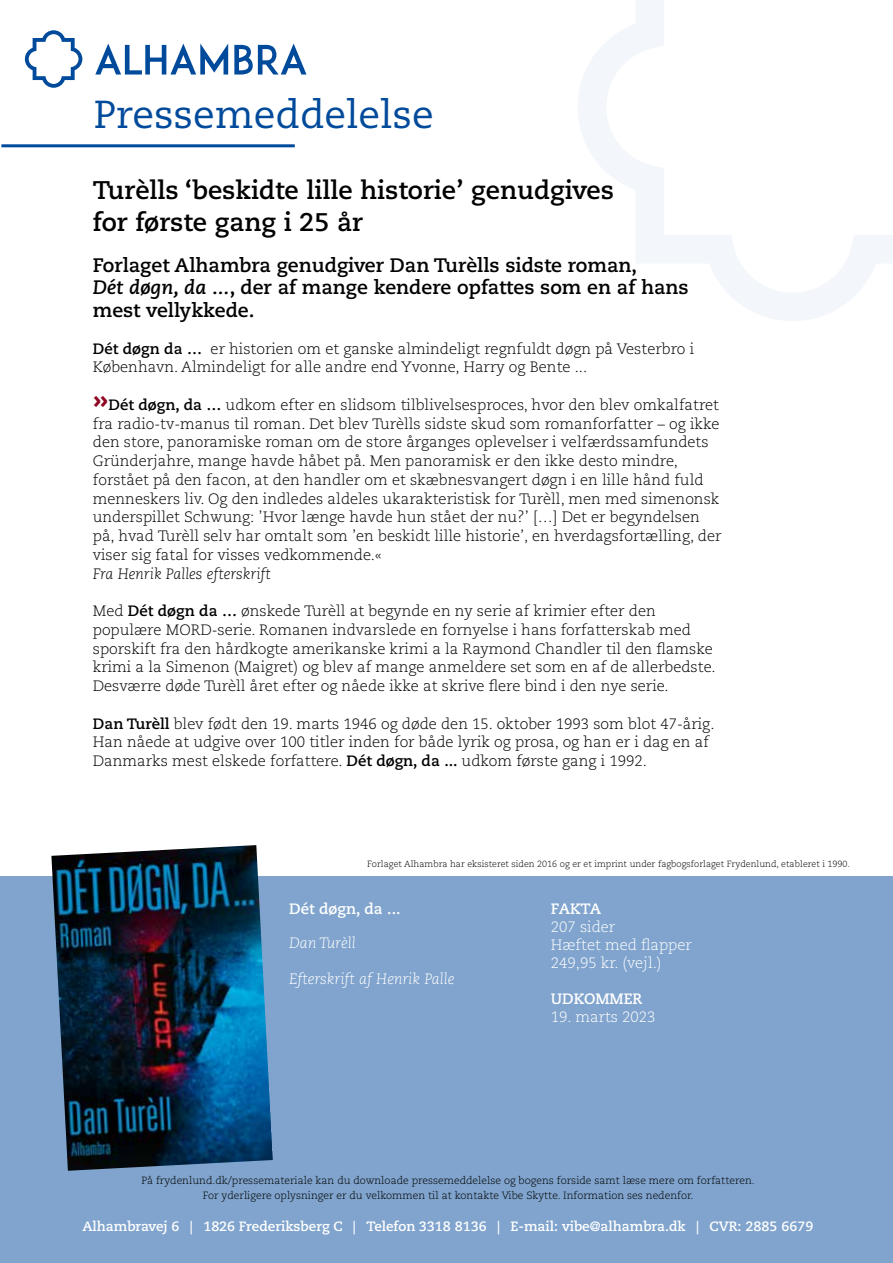
<style>
.page{position:relative;width:893px;height:1263px;background:#fff}
.page>*{position:absolute;margin:0;border:0;box-sizing:border-box;transform-origin:0 0}
.t1{font:39px "Caecilia LT Std";color:#004a9b}
.t2{font:700 25.5px/32.4px "Caecilia LT Std";color:#000}
.t3{font:700 19.5px/22.5px "Caecilia LT Std";color:#000}
.t4{font:300 15px/18.8px "Caecilia LT Std";color:#000}
.t5{font:300 15px/18px "Caecilia LT Std";color:#fff}
.t6{font:italic 300 15px "Caecilia LT Std";color:#fff}
.t7{font:700 15px "Caecilia LT Std";color:#fff}
.t8{font:italic 300 15px "Caecilia LT Std";color:#000}
.t9{font:700 13.5px "Caecilia LT Std";color:#fff}
.t10{font:300 10.5px/15px "Caecilia LT Std";color:#000;text-align:center}
.t11{font:300 9px "Caecilia LT Std";color:#000}
.s1{font-style:italic}
.s2{font-weight:700}
.s3{font-weight:700;font-size:30px;color:#910624}
</style>
<div class="page">
<div style="left:0;top:876px;width:893px;height:387px;background:#80a4cd"></div>
<svg style="left:578px;top:0;width:315px;height:321px"></svg>
<svg style="left:95px;top:44px;width:133px;height:31px"></svg>
<svg style="left:234px;top:44px;width:72px;height:31px"></svg>
<svg style="left:25px;top:30px;width:57px;height:58px"></svg>
<hr style="left:1px;top:144px;width:294px;height:3px;background:#004a9b">
<img style="left:51px;top:845px;width:222px;height:326px">
<h1 class="t1" style="left:94px;top:92px;width:341px">Pressemeddelelse</h1>
<h2 class="t2" style="left:93px;top:174px;width:523px">Turèlls ‘beskidte lille historie’ genudgives for første gang i 25 år</h2>
<h3 class="t3" style="left:93px;top:254px;width:597px">Forlaget Alhambra genudgiver Dan Turèlls sidste roman,<br><span class="s1">Dét døgn, da ...</span>, der af mange kendere opfattes som en af hans mest vellykkede.</h3>
<p class="t4" style="left:93px;top:339px;width:603px"><span class="s2">Dét døgn da …</span> er historien om et ganske almindeligt regnfuldt døgn på Vesterbro i<br>København. Almindeligt for alle andre end Yvonne, Harry og Bente ...</p>
<p class="t4" style="left:93px;top:396px;width:630px"><span class="s3">»</span><span class="s2">Dét døgn, da …</span> udkom efter en slidsom tilblivelsesproces, hvor den blev omkalfatret fra radio-tv-manus til roman. Det blev Turèlls sidste skud som romanforfatter – og ikke den store, panoramiske roman om de store årganges oplevelser i velfærdssamfundets Gründerjahre, mange havde håbet på. Men panoramisk er den ikke desto mindre, forstået på den facon, at den handler om et skæbnesvangert døgn i en lille hånd fuld menneskers liv. Og den indledes aldeles ukarakteristisk for Turèll, men med simenonsk underspillet Schwung: ’Hvor længe havde hun stået der nu?’ […] Det er begyndelsen på, hvad Turèll selv har omtalt som ’en beskidt lille historie’, en hverdagsfortælling, der viser sig fatal for visses vedkommende.«</p>
<p class="t8" style="left:93px;top:565px;width:179px">Fra Henrik Palles efterskrift</p>
<p class="t4" style="left:93px;top:602px;width:624px">Med <span class="s2">Dét døgn da …</span> ønskede Turèll at begynde en ny serie af krimier efter den populære MORD-serie. Romanen indvarslede en fornyelse i hans forfatterskab med sporskift fra den hårdkogte amerikanske krimi a la Raymond Chandler til den flamske krimi a la Simenon (Maigret) og blev af mange anmeldere set som en af de allerbedste.<br>Desværre døde Turèll året efter og nåede ikke at skrive flere bind i den nye serie.</p>
<p class="t4" style="left:93px;top:714px;width:623px"><span class="s2">Dan Turèll</span> blev født den 19. marts 1946 og døde den 15. oktober 1993 som blot 47-årig.<br>Han nåede at udgive over 100 titler inden for både lyrik og prosa, og han er i dag en af<br>Danmarks mest elskede forfattere. <span class="s2">Dét døgn, da ...</span> udkom første gang i 1992.</p>
<p class="t11" style="left:367px;top:859px;width:484px">Forlaget Alhambra har eksisteret siden 2016 og er et imprint under fagbogsforlaget Frydenlund, etableret i 1990.</p>
<p class="t7" style="left:289px;top:900px;width:113px">Dét døgn, da ...</p>
<p class="t6" style="left:289px;top:935px;width:68px">Dan Turèll</p>
<p class="t6" style="left:289px;top:971px;width:167px">Efterskrift af Henrik Palle</p>
<p class="t7" style="left:551px;top:900px;width:52px">FAKTA</p>
<p class="t5" style="left:551px;top:918px;width:142px">207 sider<br>Hæftet med flapper<br>249,95 kr. (vejl.)</p>
<p class="t7" style="left:551px;top:990px;width:93px">UDKOMMER</p>
<p class="t5" style="left:551px;top:1008px;width:106px">19. marts 2023</p>
<p class="t10" style="left:141px;top:1173px;width:615px">På frydenlund.dk/pressemateriale kan du downloade pressemeddelelse og bogens forside samt læse mere om forfatteren.<br>For yderligere oplysninger er du velkommen til at kontakte Vibe Skytte. Information ses nedenfor.</p>
<p class="t9" style="left:82px;top:1218px;width:733px">Alhambravej 6 | 1826 Frederiksberg C | Telefon 3318 8136 | E-mail: vibe@alhambra.dk | CVR: 2885 6679</p>
</div>
